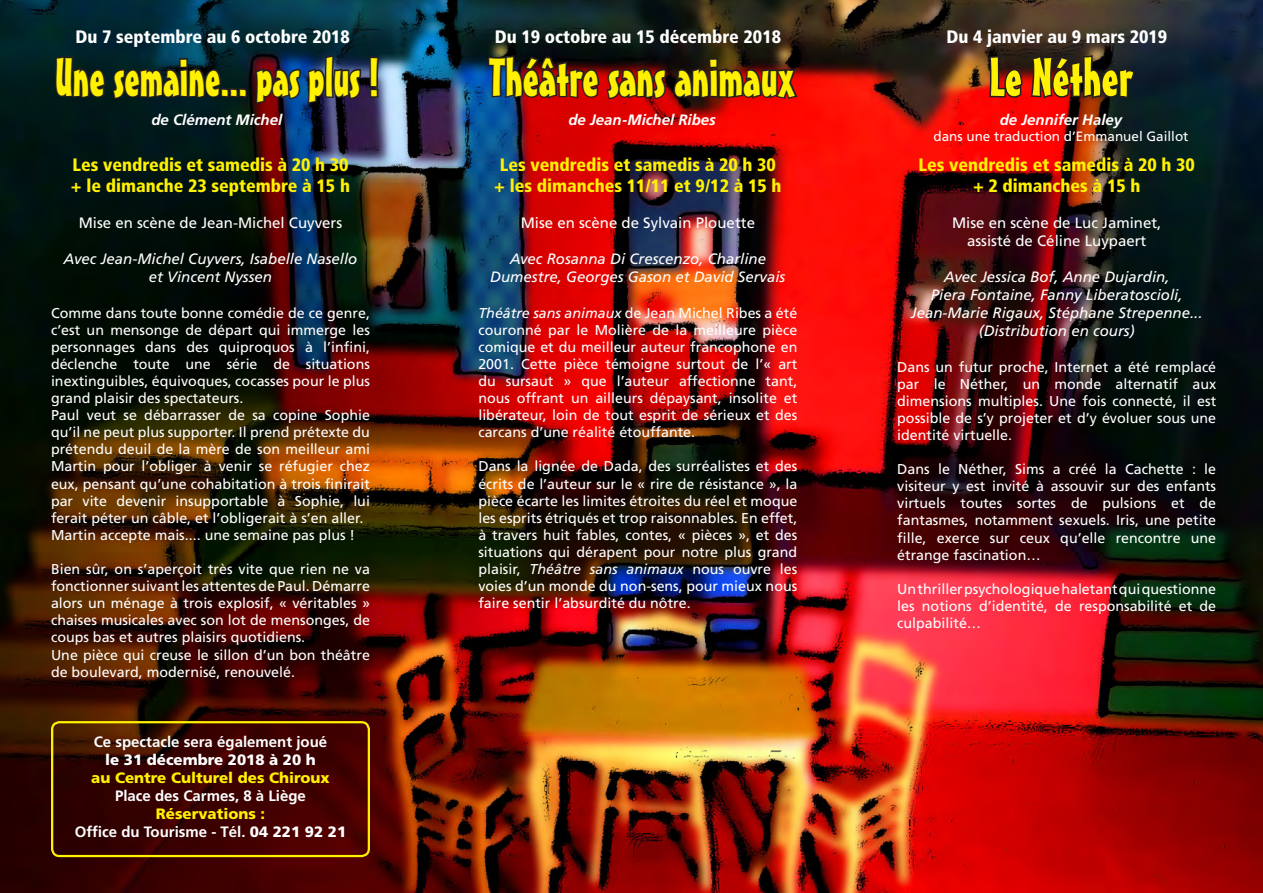
<style>
.page{position:relative;width:1263px;height:893px;background:#fff}
.page>*{position:absolute;margin:0;border:0;box-sizing:border-box;transform-origin:0 0}
.t1{font:52.5px "Mister Earl BT";color:#fff101;scale:.9 1}
.t2{font:52.5px "Mister Earl BT";color:#fff101;scale:.95 1}
.t3{font:52.5px "Mister Earl BT";color:#fff101}
.t4{font:900 condensed 18px/21.6px "Frutiger";color:#fff101;text-align:center}
.t5{font:900 condensed 18px "Frutiger";color:#fff}
.t6{font:italic 15px/18px "Frutiger";color:#fff;text-align:center}
.t7{font:15px/18px "Frutiger";color:#fff;text-align:center}
.t8{font:700 15px/18px "Frutiger";color:#fff;text-align:center}
.t9{font:italic 700 15px "Frutiger";color:#fff}
.t10{font:900 15px "Frutiger";color:#fff101}
.t11{font:900 15px "Frutiger";color:#fff}
.t12{font:14.25px/17.1px "Frutiger";color:#fff;text-align:justify}
.t13{font:13.5px "Frutiger";color:#fff}
.s1{font-weight:900;color:#fff101}
.s2{font-weight:900}
.s3{font-style:italic}
</style>
<div class="page">
<img style="left:0;top:0;width:1263px;height:893px">
<svg style="left:54px;top:45px;width:327px;height:61px;background:#13232f"></svg>
<img style="left:486px;top:47px;width:314px;height:54px">
<svg style="left:987px;top:53px;width:149px;height:48px;background:#481917"></svg>
<div style="left:51px;top:721px;width:319px;height:136px;border:2px solid #fff101;border-radius:7px"></div>
<p class="t5" style="left:75px;top:26px;width:276px">Du 7 septembre au 6 octobre 2018</p>
<h1 class="t1" style="left:55px;top:45px;width:361px">une semaine... pas plus !</h1>
<p class="t9" style="left:151px;top:111px;width:132px">de Clément Michel</p>
<p class="t4" style="left:71px;top:154px;width:281px;text-align:left">Les vendredis et samedis à 20 h 30 + le dimanche 23 septembre à 15 h</p>
<p class="t7" style="left:79px;top:214px;width:265px">Mise en scène de Jean-Michel Cuyvers</p>
<p class="t6" style="left:64px;top:250px;width:295px">Avec Jean-Michel Cuyvers, Isabelle Nasello et Vincent Nyssen</p>
<p class="t12" style="left:51px;top:304px;width:320px;text-align:left">Comme dans toute bonne comédie de ce genre, c’est un mensonge de départ qui immerge les personnages dans des quiproquos à l’infini, déclenche toute une série de situations inextinguibles, équivoques, cocasses pour le plus grand plaisir des spectateurs.<br>Paul veut se débarrasser de sa copine Sophie qu’il ne peut plus supporter. Il prend prétexte du prétendu deuil de la mère de son meilleur ami Martin pour l’obliger à venir se réfugier chez eux, pensant qu’une cohabitation à trois finirait par vite devenir insupportable à Sophie, lui ferait péter un câble, et l’obligerait à s’en aller.<br>Martin accepte mais.... une semaine pas plus !</p>
<p class="t12" style="left:51px;top:560px;width:320px;text-align:left">Bien sûr, on s’aperçoit très vite que rien ne va fonctionner suivant les attentes de Paul. Démarre alors un ménage à trois explosif, « véritables » chaises musicales avec son lot de mensonges, de coups bas et autres plaisirs quotidiens.<br>Une pièce qui creuse le sillon d’un bon théâtre de boulevard, modernisé, renouvelé.</p>
<p class="t8" style="left:94px;top:733px;width:235px">Ce spectacle sera également joué</p>
<p class="t11" style="left:105px;top:751px;width:212px">le 31 décembre 2018 à 20 h</p>
<p class="t10" style="left:91px;top:769px;width:240px">au Centre Culturel des Chiroux</p>
<p class="t8" style="left:115px;top:787px;width:192px">Place des Carmes, 8 à Liège</p>
<p class="t8" style="left:75px;top:805px;width:273px"><span class="s1">Réservations :<br></span>Office du Tourisme - Tél. <span class="s2">04 221 92 21</span></p>
<p class="t5" style="left:495px;top:26px;width:288px">Du 19 octobre au 15 décembre 2018</p>
<h1 class="t2" style="left:489px;top:45px;width:323px">Théâtre sans animaux</h1>
<p class="t9" style="left:568px;top:111px;width:149px">de Jean-Michel Ribes</p>
<p class="t4" style="left:494px;top:154px;width:289px">Les vendredis et samedis à 20 h 30 + les dimanches 11/11 et 9/12 à 15 h</p>
<p class="t7" style="left:521px;top:214px;width:236px">Mise en scène de Sylvain Plouette</p>
<p class="t6" style="left:490px;top:250px;width:297px">Avec Rosanna Di Crescenzo, Charline<br>Dumestre, Georges Gason et David Servais</p>
<p class="t12" style="left:478px;top:304px;width:320px"><span class="s3">Théâtre sans animaux</span> de Jean Michel Ribes a été couronné par le Molière de la meilleure pièce comique et du meilleur auteur francophone en 2001. Cette pièce témoigne surtout de l’« art du sursaut » que l’auteur affectionne tant, nous offrant un ailleurs dépaysant, insolite et libérateur, loin de tout esprit de sérieux et des carcans d’une réalité étouffante.</p>
<p class="t12" style="left:478px;top:458px;width:320px">Dans la lignée de Dada, des surréalistes et des écrits de l’auteur sur le « rire de résistance », la pièce écarte les limites étroites du réel et moque les esprits étriqués et trop raisonnables. En effet, à travers huit fables, contes, « pièces », et des situations qui dérapent pour notre plus grand plaisir, <span class="s3">Théâtre sans animaux</span> nous ouvre les voies d’un monde du non-sens, pour mieux nous faire sentir l’absurdité du nôtre.</p>
<p class="t5" style="left:946px;top:26px;width:222px">Du 4 janvier au 9 mars 2019</p>
<h1 class="t3" style="left:989px;top:45px;width:145px">Le Néther</h1>
<p class="t9" style="left:1000px;top:111px;width:124px">de Jennifer Haley</p>
<p class="t13" style="left:933px;top:128px;width:257px">dans une traduction d’Emmanuel Gaillot</p>
<p class="t4" style="left:918px;top:154px;width:278px">Les vendredis et samedis à 20 h 30 + 2 dimanches à 15 h</p>
<p class="t7" style="left:952px;top:214px;width:211px">Mise en scène de Luc Jaminet, assisté de Céline Luypaert</p>
<p class="t6" style="left:911px;top:268px;width:293px">Avec Jessica Bof, Anne Dujardin,<br>Piera Fontaine, Fanny Liberatoscioli, Jean-Marie Rigaux, Stéphane Strepenne... (Distribution en cours)</p>
<p class="t12" style="left:897px;top:358px;width:320px">Dans un futur proche, Internet a été remplacé par le Néther, un monde alternatif aux dimensions multiples. Une fois connecté, il est possible de s’y projeter et d’y évoluer sous une identité virtuelle.</p>
<p class="t12" style="left:897px;top:460px;width:320px">Dans le Néther, Sims a créé la Cachette : le visiteur y est invité à assouvir sur des enfants virtuels toutes sortes de pulsions et de fantasmes, notamment sexuels. Iris, une petite fille, exerce sur ceux qu’elle rencontre une étrange fascination…</p>
<p class="t12" style="left:897px;top:580px;width:320px">Un thriller psychologique haletant qui questionne les notions d’identité, de responsabilité et de culpabilité…</p>
</div>
